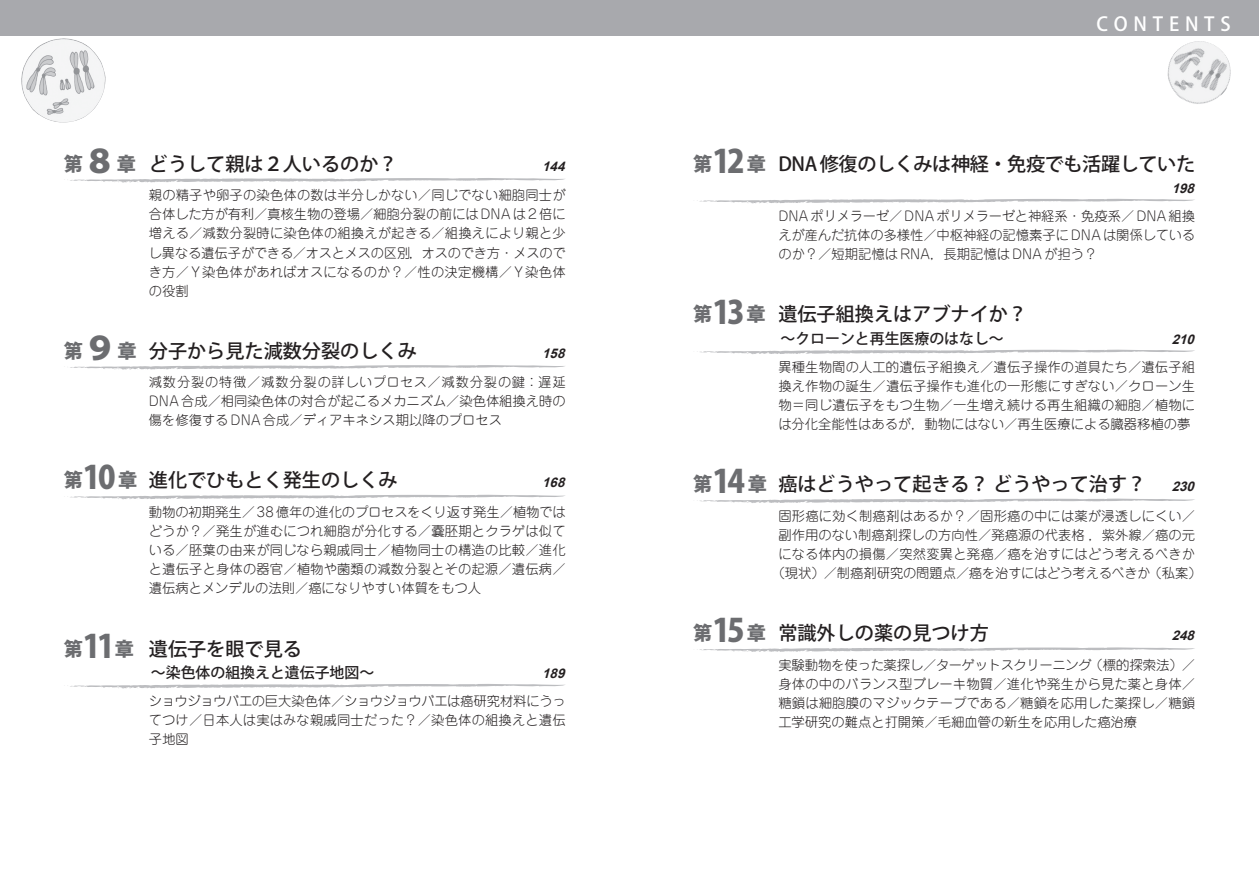
<style>
.page{position:relative;width:1259px;height:893px;background:#fff}
.page>*{position:absolute;margin:0;border:0;box-sizing:border-box;transform-origin:0 0}
.t1{font:500 19.2px "Koz Go Pro";color:#231f20}
.t2{font:500 19.2px "Koz Go Pro";letter-spacing:-.02em;color:#231f20}
.t3{font:500 19.2px "Koz Go Pro";letter-spacing:.3em;color:#fff}
.t4{font:500 14.85px "Koz Go Pro";color:#231f20}
.t5{font:300 13.35px/19.2px "Jun 101 Pro";color:#231f20;text-align:justify}
.t6{font:italic 700 13.35px "Arial";color:#231f20}
.s1{font-weight:800;color:#6c6d70}
.s2{font-weight:800;font-size:31.95px;color:#6c6d70}
</style>
<div class="page">
<div style="left:0;top:0;width:629px;height:36px;background:#a8a9ad"></div>
<img style="left:21px;top:38px;width:84px;height:84px">
<div style="left:630px;top:0;width:629px;height:36px;background:#a8a9ad"></div>
<img style="left:1167px;top:41px;width:63px;height:63px">
<svg style="left:70px;top:178px;width:495px;height:5px"></svg>
<svg style="left:70px;top:365px;width:495px;height:5px"></svg>
<svg style="left:67px;top:495px;width:498px;height:5px"></svg>
<svg style="left:67px;top:684px;width:498px;height:5px"></svg>
<svg style="left:697px;top:199px;width:498px;height:5px"></svg>
<svg style="left:697px;top:350px;width:498px;height:4px"></svg>
<svg style="left:697px;top:499px;width:498px;height:4px"></svg>
<svg style="left:697px;top:647px;width:498px;height:5px"></svg>
<h1 class="t1" style="left:64px;top:151px;width:335px"><span class="s1">第</span><span class="s2">８</span><span class="s1">章</span> どうして親は２人いるのか？</h1>
<p class="t6" style="left:542px;top:157px;width:29px">144</p>
<p class="t5" style="left:149px;top:184px;width:418px">親の精子や卵子の染色体の数は半分しかない／同じでない細胞同士が合体した方が有利／真核生物の登場／細胞分裂の前にはDNAは２倍に増える／減数分裂時に染色体の組換えが起きる／組換えにより親と少し異なる遺伝子ができる／オスとメスの区別，オスのでき方・メスのでき方／Y染色体があればオスになるのか？／性の決定機構／Y染色体の役割</p>
<h1 class="t1" style="left:64px;top:338px;width:354px"><span class="s1">第</span><span class="s2">９</span><span class="s1">章</span> 分子から見た減数分裂のしくみ</h1>
<p class="t6" style="left:542px;top:344px;width:29px">158</p>
<p class="t5" style="left:149px;top:371px;width:418px">減数分裂の特徴／減数分裂の詳しいプロセス／減数分裂の鍵：遅延DNA合成／相同染色体の対合が起こるメカニズム／染色体組換え時の傷を修復するDNA合成／ディアキネシス期以降のプロセス</p>
<h1 class="t1" style="left:64px;top:468px;width:335px"><span class="s1">第</span><span class="s2">10</span><span class="s1">章</span> 進化でひもとく発生のしくみ</h1>
<p class="t6" style="left:542px;top:474px;width:29px">168</p>
<p class="t5" style="left:149px;top:501px;width:418px">動物の初期発生／38億年の進化のプロセスをくり返す発生／植物ではどうか？／発生が進むにつれ細胞が分化する／嚢胚期とクラゲは似ている／胚葉の由来が同じなら親戚同士／植物同士の構造の比較／進化と遺伝子と身体の器官／植物や菌類の減数分裂とその起源／遺伝病／遺伝病とメンデルの法則／癌になりやすい体質をもつ人</p>
<h1 class="t1" style="left:64px;top:636px;width:240px"><span class="s1">第</span><span class="s2">11</span><span class="s1">章</span> 遺伝子を眼で見る</h1>
<p class="t4" style="left:151px;top:663px;width:225px">～染色体の組換えと遺伝子地図～</p>
<p class="t6" style="left:542px;top:664px;width:29px">189</p>
<p class="t5" style="left:149px;top:690px;width:418px">ショウジョウバエの巨大染色体／ショウジョウバエは癌研究材料にうってつけ／日本人は実はみな親戚同士だった？／染色体の組換えと遺伝子地図</p>
<h1 class="t3" style="left:1096px;top:11px;width:136px">CONTENTS</h1>
<h1 class="t2" style="left:693px;top:151px;width:503px"><span class="s1">第</span><span class="s2">12</span><span class="s1">章</span> DNA 修復のしくみは神経・免疫でも活躍していた</h1>
<p class="t6" style="left:1171px;top:179px;width:29px">198</p>
<p class="t5" style="left:778px;top:205px;width:418px">DNAポリメラーゼ／DNAポリメラーゼと神経系・免疫系／DNA組換えが産んだ抗体の多様性／中枢神経の記憶素子にDNAは関係しているのか？／短期記憶はRNA，長期記憶はDNAが担う？</p>
<h1 class="t1" style="left:693px;top:302px;width:335px"><span class="s1">第</span><span class="s2">13</span><span class="s1">章</span> 遺伝子組換えはアブナイか？</h1>
<p class="t4" style="left:780px;top:329px;width:225px">～クローンと再生医療のはなし～</p>
<p class="t6" style="left:1171px;top:330px;width:29px">210</p>
<p class="t5" style="left:778px;top:356px;width:418px">異種生物間の人工的遺伝子組換え／遺伝子操作の道具たち／遺伝子組換え作物の誕生／遺伝子操作も進化の一形態にすぎない／クローン生物＝同じ遺伝子をもつ生物／一生増え続ける再生組織の細胞／植物には分化全能性はあるが，動物にはない／再生医療による臓器移植の夢</p>
<h1 class="t1" style="left:693px;top:472px;width:454px"><span class="s1">第</span><span class="s2">14</span><span class="s1">章</span> 癌はどうやって起きる？ どうやって治す？</h1>
<p class="t6" style="left:1171px;top:478px;width:29px">230</p>
<p class="t5" style="left:771px;top:504px;width:431px;text-align:center">固形癌に効く制癌剤はあるか？／固形癌の中には薬が浸透しにくい／副作用のない制癌剤探しの方向性／発癌源の代表格，紫外線／癌の元になる体内の損傷／突然変異と発癌／癌を治すにはどう考えるべきか（現状）／制癌剤研究の問題点／癌を治すにはどう考えるべきか（私案）</p>
<h1 class="t1" style="left:693px;top:621px;width:297px"><span class="s1">第</span><span class="s2">15</span><span class="s1">章</span> 常識外しの薬の見つけ方</h1>
<p class="t6" style="left:1171px;top:626px;width:29px">248</p>
<p class="t5" style="left:778px;top:653px;width:418px">実験動物を使った薬探し／ターゲットスクリーニング（標的探索法）／身体の中のバランス型ブレーキ物質／進化や発生から見た薬と身体／糖鎖は細胞膜のマジックテープである／糖鎖を応用した薬探し／糖鎖工学研究の難点と打開策／毛細血管の新生を応用した癌治療</p>
</div>
